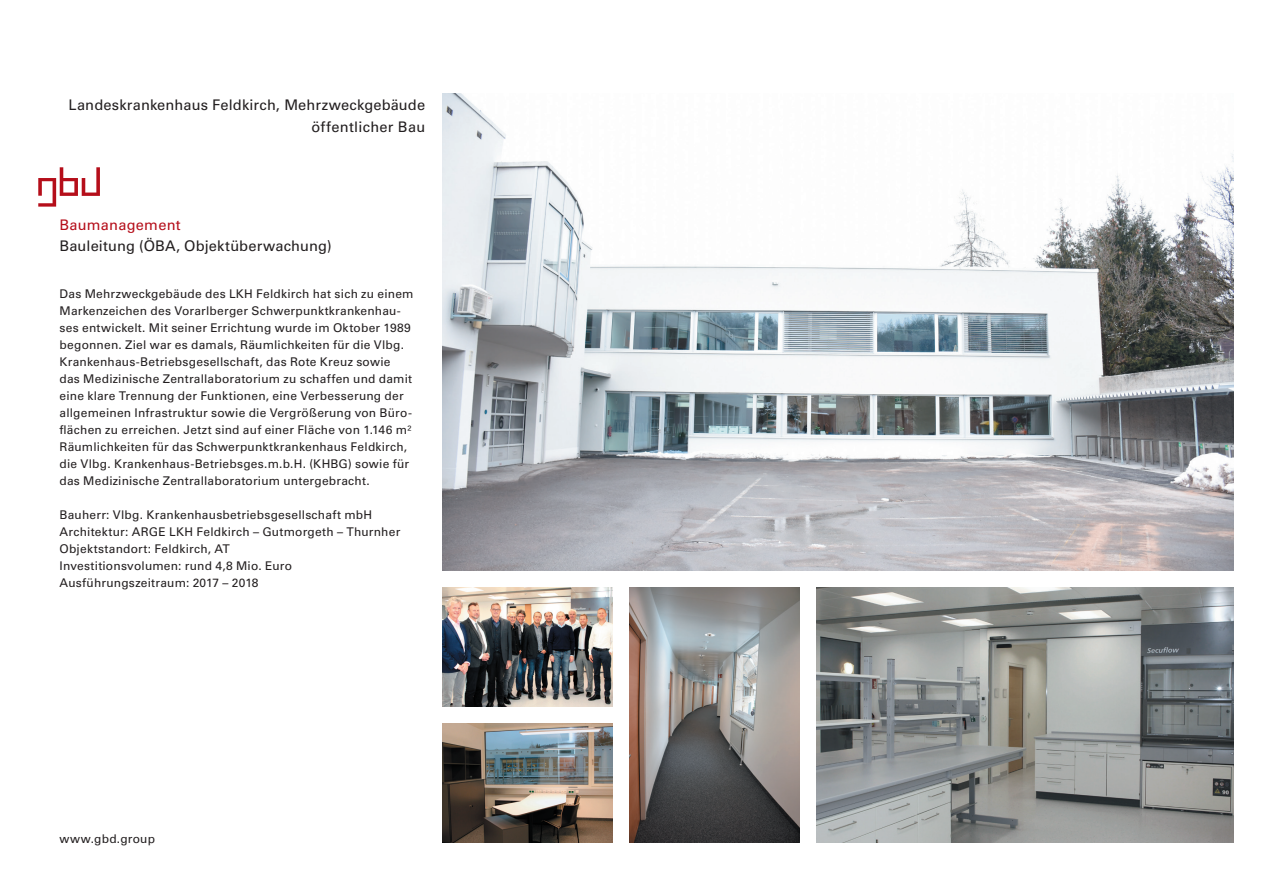
<style>
.page{position:relative;width:1263px;height:893px;background:#fff}
.page>*{position:absolute;margin:0;border:0;box-sizing:border-box;transform-origin:0 0}
.t1{font:14.7px "Univers LT Std";letter-spacing:.01em;color:#231f20}
.t2{font:14.55px "Univers LT Std";letter-spacing:.02em;color:#231f20}
.t3{font:14.55px "Univers LT Std";letter-spacing:.02em;color:#b50e1a}
.t4{font:12px/17.1px "Univers LT Std";letter-spacing:.015em;color:#231f20}
.s1{font-size:14.55px}
</style>
<div class="page">
<svg style="left:38px;top:167px;width:62px;height:40px"></svg>
<img style="left:442px;top:94px;width:791px;height:476px">
<img style="left:442px;top:723px;width:170px;height:120px">
<img style="left:629px;top:587px;width:171px;height:256px">
<img style="left:817px;top:587px;width:416px;height:256px">
<img style="left:442px;top:587px;width:170px;height:119px">
<p class="t1" style="left:69px;top:96px;width:358px">Landeskrankenhaus Feldkirch<span class="s1">,</span> Mehrzweckgebäude</p>
<p class="t2" style="left:311px;top:118px;width:115px">öffentlicher Bau</p>
<p class="t3" style="left:60px;top:216px;width:123px">Baumanagement</p>
<p class="t1" style="left:60px;top:237px;width:274px">Bauleitung (ÖBA, Objektüberwachung)</p>
<p class="t4" style="left:60px;top:285px;width:356px">Das Mehrzweckgebäude des LKH Feldkirch hat sich zu einem Markenzeichen des Vorarlberger Schwerpunktkrankenhau&shy;ses entwickelt. Mit seiner Errichtung wurde im Oktober 1989 begonnen. Ziel war es damals, Räumlichkeiten für die Vlbg.<br>Krankenhaus-Betriebsgesellschaft, das Rote Kreuz sowie das Medizinische Zentrallaboratorium zu schaffen und damit eine klare Trennung der Funktionen, eine Verbesserung der allgemeinen Infrastruktur sowie die Vergrößerung von Büro&shy;flächen zu erreichen. Jetzt sind auf einer Fläche von 1.146 m²<br>Räumlichkeiten für das Schwerpunktkrankenhaus Feldkirch, die Vlbg. Krankenhaus-Betriebsges.m.b.H. (KHBG) sowie für das Medizinische Zentrallaboratorium untergebracht.</p>
<p class="t4" style="left:60px;top:506px;width:342px">Bauherr: Vlbg. Krankenhausbetriebsgesellschaft mbH Architektur: ARGE LKH Feldkirch – Gutmorgeth – Thurnher Objektstandort: Feldkirch, AT<br>Investitionsvolumen: rund 4,8 Mio. Euro Ausführungszeitraum: 2017 – 2018</p>
<p class="t4" style="left:60px;top:830px;width:97px">www.gbd.group</p>
</div>
